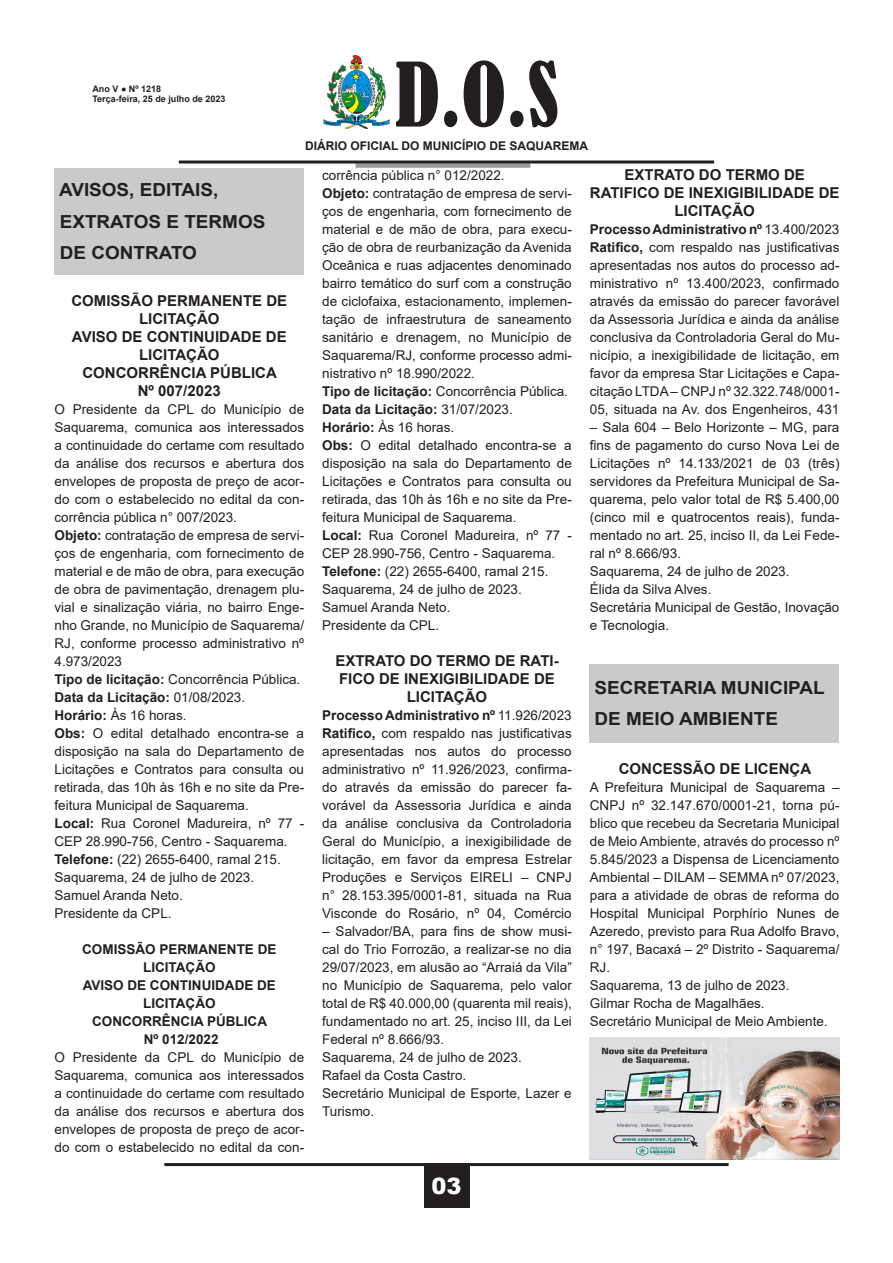
<style>
.page{position:relative;width:893px;height:1263px;background:#fff}
.page>*{position:absolute;margin:0;border:0;box-sizing:border-box;transform-origin:0 0}
.t1{font:condensed 82.5px "Bernard";color:#231f20}
.t2{font:900 22.5px "Arial";color:#fff}
.t3{font:700 18px "Arial";color:#231f20;scale:1.05 1}
.t4{font:700 15px/18px "Arial";color:#231f20;text-align:center}
.t5{font:13.5px/18px "Arial";color:#231f20;text-align:justify}
.t6{font:700 13.5px "Arial";color:#231f20}
.t7{font:700 12px "Arial";color:#231f20}
.t8{font:700 9px/10.8px "Arial";color:#231f20}
.s1{font-weight:700}
.s2{font-weight:400}
</style>
<div class="page">
<hr style="left:164px;top:1163px;width:565px;height:3px;background:#231f20">
<div style="left:424px;top:1163px;width:45px;height:45px;background:#231f20"></div>
<img style="left:324px;top:55px;width:65px;height:73px">
<div style="left:356px;top:163px;width:174px;height:5px;background:#97999c"></div>
<hr style="left:179px;top:161px;width:535px;height:3px;background:#231f20">
<div style="left:589px;top:664px;width:250px;height:78px;background:#c9cacc"></div>
<div style="left:55px;top:168px;width:249px;height:107px;background:#c9cacc"></div>
<img style="left:589px;top:1037px;width:250px;height:123px">
<p class="t8" style="left:92px;top:83px;width:134px">Ano V ● Nº 1218<br>Terça-feira, 25 de julho de 2023</p>
<h1 class="t1" style="left:395px;top:47px;width:165px">D.O.S</h1>
<p class="t7" style="left:305px;top:137px;width:285px">DIÁRIO OFICIAL DO MUNICÍPIO DE SAQUAREMA</p>
<p class="t3" style="left:59px;top:177px;width:153px">AVISOS, EDITAIS,</p>
<p class="t3" style="left:60px;top:209px;width:197px">EXTRATOS E TERMOS</p>
<p class="t3" style="left:60px;top:240px;width:132px">DE CONTRATO</p>
<p class="t4" style="left:71px;top:292px;width:217px">COMISSÃO PERMANENTE DE<br>LICITAÇÃO</p>
<p class="t4" style="left:72px;top:328px;width:216px">AVISO DE CONTINUIDADE DE<br>LICITAÇÃO</p>
<p class="t4" style="left:82px;top:364px;width:196px">CONCORRÊNCIA PÚBLICA</p>
<p class="t4" style="left:138px;top:382px;width:85px">Nº 007/2023</p>
<p class="t5" style="left:55px;top:400px;width:251px">O Presidente da CPL do Município de Saquarema, comunica aos interessados a continuidade do certame com resultado da análise dos recursos e abertura dos envelopes de proposta de preço de acor&shy;do com o estabelecido no edital da con&shy;corrência pública n° 007/2023.</p>
<p class="t5" style="left:55px;top:526px;width:251px"><span class="s1">Objeto:</span> contratação de empresa de servi&shy;ços de engenharia, com fornecimento de material e de mão de obra, para execução de obra de pavimentação, drenagem plu&shy;vial e sinalização viária, no bairro Enge&shy;nho Grande, no Município de Saquarema/ RJ, conforme processo administrativo nº 4.973/2023</p>
<p class="t5" style="left:55px;top:670px;width:247px"><span class="s1">Tipo de licitação:</span> Concorrência Pública.</p>
<p class="t6" style="left:55px;top:688px;width:192px">Data da Licitação: <span class="s2">01/08/2023.</span></p>
<p class="t5" style="left:55px;top:706px;width:134px"><span class="s1">Horário:</span> Às 16 horas.</p>
<p class="t5" style="left:55px;top:724px;width:251px"><span class="s1">Obs:</span> O edital detalhado encontra-se a disposição na sala do Departamento de Licitações e Contratos para consulta ou retirada, das 10h às 16h e no site da Pre&shy;feitura Municipal de Saquarema.</p>
<p class="t5" style="left:55px;top:814px;width:251px"><span class="s1">Local:</span> Rua Coronel Madureira, nº 77 -<br>CEP 28.990-756, Centro - Saquarema.</p>
<p class="t5" style="left:55px;top:850px;width:228px"><span class="s1">Telefone:</span> (22) 2655-6400, ramal 215.</p>
<p class="t5" style="left:55px;top:868px;width:201px">Saquarema, 24 de julho de 2023.</p>
<p class="t5" style="left:55px;top:886px;width:130px">Samuel Aranda Neto.</p>
<p class="t5" style="left:55px;top:904px;width:119px">Presidente da CPL.</p>
<p class="t6" style="left:82px;top:940px;width:196px">COMISSÃO PERMANENTE DE</p>
<p class="t6" style="left:143px;top:958px;width:74px">LICITAÇÃO</p>
<p class="t6" style="left:83px;top:976px;width:195px">AVISO DE CONTINUIDADE DE</p>
<p class="t6" style="left:143px;top:994px;width:74px">LICITAÇÃO</p>
<p class="t6" style="left:92px;top:1012px;width:176px">CONCORRÊNCIA PÚBLICA</p>
<p class="t6" style="left:144px;top:1030px;width:76px">Nº 012/2022</p>
<p class="t5" style="left:55px;top:1048px;width:251px">O Presidente da CPL do Município de Saquarema, comunica aos interessados a continuidade do certame com resultado da análise dos recursos e abertura dos envelopes de proposta de preço de acor&shy;do com o estabelecido no edital da con-</p>
<p class="t5" style="left:322px;top:166px;width:184px">corrência pública n° 012/2022.</p>
<p class="t5" style="left:322px;top:184px;width:251px"><span class="s1">Objeto:</span> contratação de empresa de servi&shy;ços de engenharia, com fornecimento de material e de mão de obra, para execu&shy;ção de obra de reurbanização da Avenida Oceânica e ruas adjacentes denominado bairro temático do surf com a construção de ciclofaixa, estacionamento, implemen&shy;tação de infraestrutura de saneamento sanitário e drenagem, no Município de Saquarema/RJ, conforme processo admi&shy;nistrativo nº 18.990/2022.</p>
<p class="t5" style="left:322px;top:382px;width:247px"><span class="s1">Tipo de licitação:</span> Concorrência Pública.</p>
<p class="t6" style="left:322px;top:400px;width:192px">Data da Licitação: <span class="s2">31/07/2023.</span></p>
<p class="t5" style="left:322px;top:418px;width:134px"><span class="s1">Horário:</span> Às 16 horas.</p>
<p class="t5" style="left:322px;top:436px;width:251px"><span class="s1">Obs:</span> O edital detalhado encontra-se a disposição na sala do Departamento de Licitações e Contratos para consulta ou retirada, das 10h às 16h e no site da Pre&shy;feitura Municipal de Saquarema.</p>
<p class="t5" style="left:322px;top:526px;width:251px"><span class="s1">Local:</span> Rua Coronel Madureira, nº 77 -<br>CEP 28.990-756, Centro - Saquarema.</p>
<p class="t5" style="left:322px;top:562px;width:228px"><span class="s1">Telefone:</span> (22) 2655-6400, ramal 215.</p>
<p class="t5" style="left:322px;top:580px;width:201px">Saquarema, 24 de julho de 2023.</p>
<p class="t5" style="left:322px;top:598px;width:130px">Samuel Aranda Neto.</p>
<p class="t5" style="left:322px;top:616px;width:119px">Presidente da CPL.</p>
<p class="t4" style="left:335px;top:652px;width:225px">EXTRATO DO TERMO DE RATI-<br>FICO DE INEXIGIBILIDADE DE<br>LICITAÇÃO</p>
<p class="t6" style="left:322px;top:706px;width:251px">Processo Administrativo nº <span class="s2">11.926/2023</span></p>
<p class="t5" style="left:322px;top:724px;width:251px"><span class="s1">Ratifico,</span> com respaldo nas justificativas apresentadas nos autos do processo administrativo nº 11.926/2023, confirma&shy;do através da emissão do parecer fa&shy;vorável da Assessoria Jurídica e ainda da análise conclusiva da Controladoria Geral do Município, a inexigibilidade de licitação, em favor da empresa Estrelar Produções e Serviços EIRELI – CNPJ n° 28.153.395/0001-81, situada na Rua Visconde do Rosário, nº 04, Comércio</p>
<p class="t5" style="left:322px;top:922px;width:251px">– Salvador/BA, para fins de show musi&shy;cal do Trio Forrozão, a realizar-se no dia 29/07/2023, em alusão ao “Arraiá da Vila” no Município de Saquarema, pelo valor total de R$ 40.000,00 (quarenta mil reais), fundamentado no art. 25, inciso III, da Lei Federal nº 8.666/93.</p>
<p class="t5" style="left:322px;top:1048px;width:201px">Saquarema, 24 de julho de 2023.</p>
<p class="t5" style="left:322px;top:1066px;width:146px">Rafael da Costa Castro.</p>
<p class="t5" style="left:322px;top:1084px;width:251px">Secretário Municipal de Esporte, Lazer e<br>Turismo.</p>
<p class="t4" style="left:624px;top:166px;width:182px">EXTRATO DO TERMO DE</p>
<p class="t4" style="left:590px;top:184px;width:251px">RATIFICO DE INEXIGIBILIDADE DE<br>LICITAÇÃO</p>
<p class="t6" style="left:590px;top:220px;width:251px">Processo Administrativo nº <span class="s2">13.400/2023</span></p>
<p class="t5" style="left:590px;top:238px;width:251px"><span class="s1">Ratifico,</span> com respaldo nas justificativas apresentadas nos autos do processo ad&shy;ministrativo nº 13.400/2023, confirmado através da emissão do parecer favorável da Assessoria Jurídica e ainda da análise conclusiva da Controladoria Geral do Mu&shy;nicípio, a inexigibilidade de licitação, em favor da empresa Star Licitações e Capa&shy;citação LTDA – CNPJ nº 32.322.748/0001- 05, situada na Av. dos Engenheiros, 431</p>
<p class="t5" style="left:590px;top:418px;width:251px">– Sala 604 – Belo Horizonte – MG, para fins de pagamento do curso Nova Lei de Licitações nº 14.133/2021 de 03 (três) servidores da Prefeitura Municipal de Sa&shy;quarema, pelo valor total de R$ 5.400,00 (cinco mil e quatrocentos reais), funda&shy;mentado no art. 25, inciso II, da Lei Fede&shy;ral nº 8.666/93.</p>
<p class="t5" style="left:590px;top:562px;width:201px">Saquarema, 24 de julho de 2023.</p>
<p class="t5" style="left:590px;top:580px;width:123px">Élida da Silva Alves.</p>
<p class="t5" style="left:590px;top:598px;width:251px">Secretária Municipal de Gestão, Inovação e Tecnologia.</p>
<p class="t3" style="left:595px;top:675px;width:221px">SECRETARIA MUNICIPAL</p>
<p class="t3" style="left:595px;top:706px;width:176px">DE MEIO AMBIENTE</p>
<p class="t4" style="left:619px;top:760px;width:194px">CONCESSÃO DE LICENÇA</p>
<p class="t5" style="left:590px;top:778px;width:251px">A Prefeitura Municipal de Saquarema – CNPJ nº 32.147.670/0001-21, torna pú&shy;blico que recebeu da Secretaria Municipal de Meio Ambiente, através do processo nº 5.845/2023 a Dispensa de Licenciamento Ambiental – DILAM – SEMMA nº 07/2023, para a atividade de obras de reforma do Hospital Municipal Porphírio Nunes de Azeredo, previsto para Rua Adolfo Bravo, n° 197, Bacaxá – 2º Distrito - Saquarema/ RJ.</p>
<p class="t5" style="left:590px;top:976px;width:201px">Saquarema, 13 de julho de 2023.</p>
<p class="t5" style="left:590px;top:994px;width:176px">Gilmar Rocha de Magalhães.</p>
<p class="t5" style="left:590px;top:1012px;width:239px">Secretário Municipal de Meio Ambiente.</p>
<h2 class="t2" style="left:431px;top:1170px;width:32px">03</h2>
</div>
